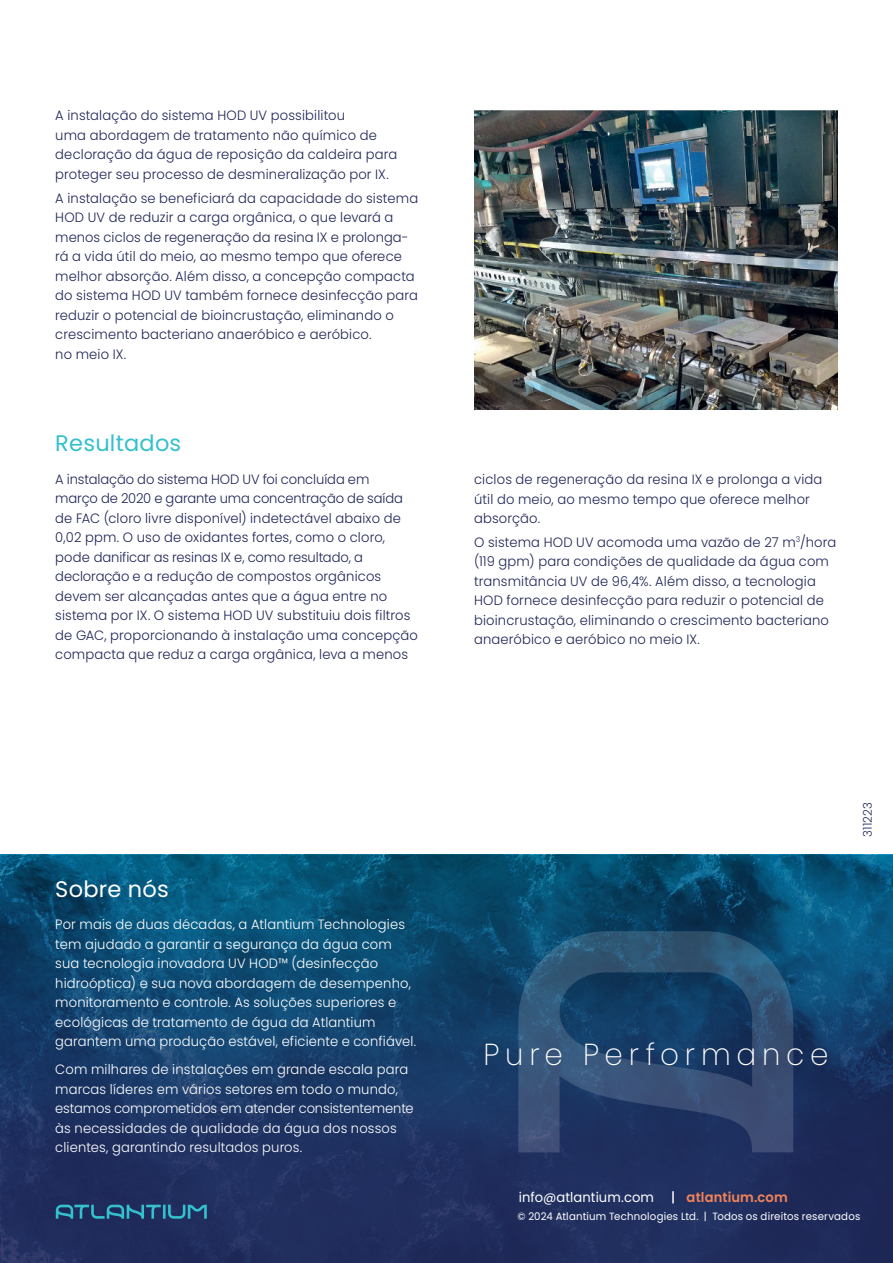
<style>
.page{position:relative;width:893px;height:1263px;background:#fff}
.page>*{position:absolute;margin:0;border:0;box-sizing:border-box;transform-origin:0 0}
.t1{font:200 30.3px "Poppins";letter-spacing:.195em;color:#fff}
.t2{font:22.5px "Poppins";letter-spacing:.01em;color:#34c0cc}
.t3{font:22.5px "Poppins";letter-spacing:.01em;color:#fff}
.t4{font:300 13.5px/19.5px "Poppins";letter-spacing:.01em;color:#202657}
.t5{font:300 13.5px/19.5px "Poppins";letter-spacing:.01em;color:#fff}
.t6{font:13.5px "Poppins";letter-spacing:.005em;color:#fff}
.t7{font:600 13.5px "Poppins";letter-spacing:.01em;color:#f58357}
.t8{font:300 12px "Poppins";letter-spacing:.005em;color:#202657}
.t9{font:10.5px "Poppins";letter-spacing:.015em;color:#fff}
.s1{font-weight:300;color:#fff}
</style>
<div class="page">
<svg style="left:0;top:855px;width:893px;height:408px;background:#153d68"></svg>
<svg style="left:518px;top:931px;width:275px;height:221px;background:#26476e"></svg>
<hr style="left:163px;top:1205px;width:3px;height:14px;background:#34c0cc">
<svg style="left:168px;top:1205px;width:39px;height:14px"></svg>
<svg style="left:55px;top:1190px;width:106px;height:29px;background:#22456f"></svg>
<img style="left:474px;top:111px;width:364px;height:298px">
<p class="t4" style="left:55px;top:106px;width:343px">A instalação do sistema HOD UV possibilitou<br>uma abordagem de tratamento não químico de decloração da água de reposição da caldeira para proteger seu processo de desmineralização por IX.</p>
<p class="t4" style="left:55px;top:188px;width:364px">A instalação se beneficiará da capacidade do sistema HOD UV de reduzir a carga orgânica, o que levará a menos ciclos de regeneração da resina IX e prolonga&shy;rá a vida útil do meio, ao mesmo tempo que oferece melhor absorção. Além disso, a concepção compacta do sistema HOD UV também fornece desinfecção para reduzir o potencial de bioincrustação, eliminando o crescimento bacteriano anaeróbico e aeróbico.<br>no meio IX.</p>
<h2 class="t2" style="left:55px;top:430px;width:128px">Resultados</h2>
<p class="t4" style="left:55px;top:469px;width:364px">A instalação do sistema HOD UV foi concluída em<br>março de 2020 e garante uma concentração de saída de FAC (cloro livre disponível) indetectável abaixo de 0,02 ppm. O uso de oxidantes fortes, como o cloro, pode danificar as resinas IX e, como resultado, a decloração e a redução de compostos orgânicos devem ser alcançadas antes que a água entre no sistema por IX. O sistema HOD UV substituiu dois filtros de GAC, proporcionando à instalação uma concepção compacta que reduz a carga orgânica, leva a menos</p>
<h2 class="t3" style="left:55px;top:876px;width:115px">Sobre nós</h2>
<p class="t5" style="left:55px;top:915px;width:363px">Por mais de duas décadas, a Atlantium Technologies tem ajudado a garantir a segurança da água com sua tecnologia inovadora UV HOD™ (desinfecção hidroóptica) e sua nova abordagem de desempenho, monitoramento e controle. As soluções superiores e ecológicas de tratamento de água da Atlantium garantem uma produção estável, eficiente e confiável.</p>
<p class="t5" style="left:55px;top:1060px;width:360px">Com milhares de instalações em grande escala para marcas líderes em vários setores em todo o mundo, estamos comprometidos em atender consistentemente às necessidades de qualidade da água dos nossos clientes, garantindo resultados puros.</p>
<p class="t4" style="left:474px;top:470px;width:350px">ciclos de regeneração da resina IX e prolonga a vida útil do meio, ao mesmo tempo que oferece melhor absorção.</p>
<p class="t4" style="left:474px;top:532px;width:364px">O sistema HOD UV acomoda uma vazão de 27 m<sup>3</sup>/hora (119 gpm) para condições de qualidade da água com transmitância UV de 96,4%. Além disso, a tecnologia HOD fornece desinfecção para reduzir o potencial de bioincrustação, eliminando o crescimento bacteriano anaeróbico e aeróbico no meio IX.</p>
<p class="t8" style="left:860px;top:837px;width:36px;rotate:-90deg">311223</p>
<h1 class="t1" style="left:483px;top:1037px;width:347px">Pure Performance</h1>
<p class="t6" style="left:519px;top:1189px;width:137px">info@atlantium.com</p>
<p class="t7" style="left:672px;top:1191px;width:118px"><span class="s1">|</span> atlantium.com</p>
<p class="t9" style="left:518px;top:1211px;width:344px">© 2024 Atlantium Technologies Ltd. | Todos os direitos reservados</p>
</div>
